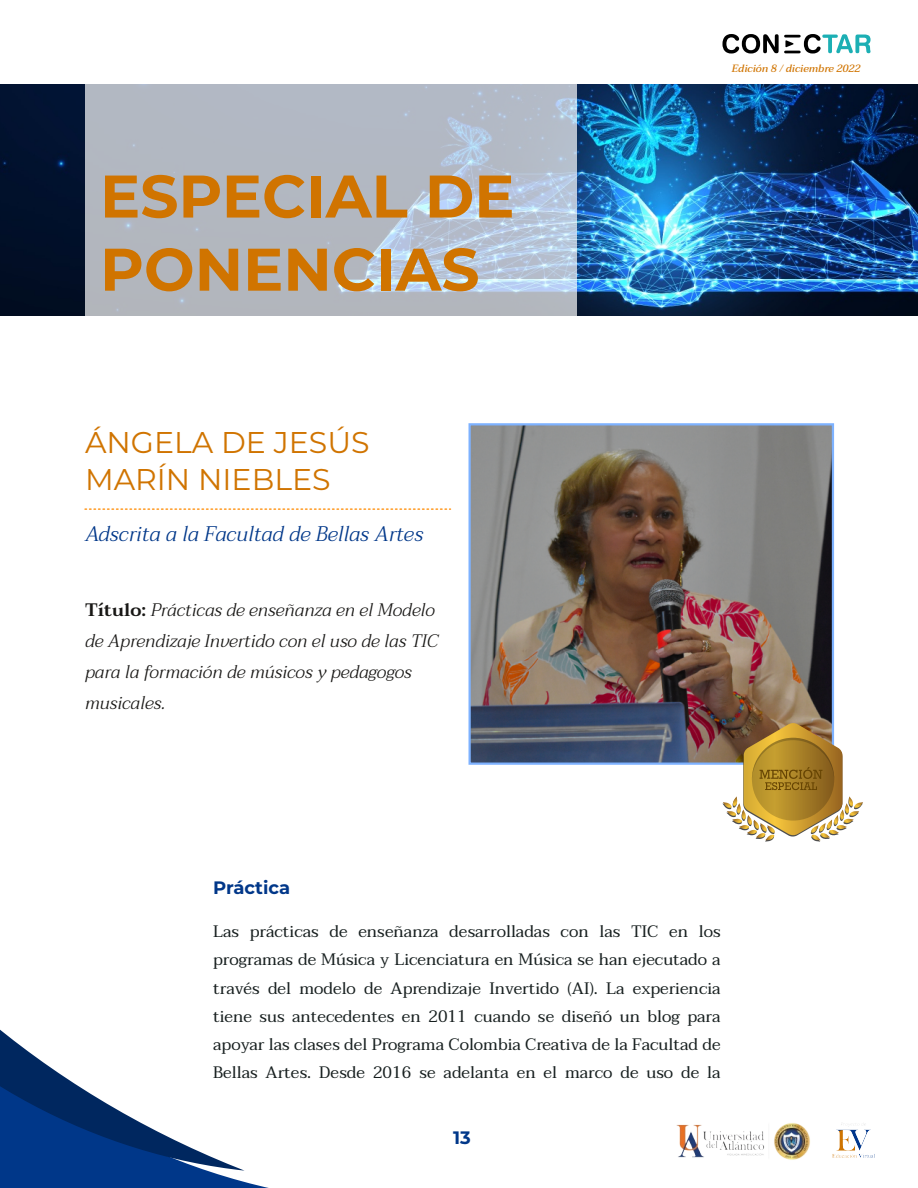
<style>
.page{position:relative;width:918px;height:1188px;background:#fff}
.page>*{position:absolute;margin:0;border:0;box-sizing:border-box;transform-origin:0 0}
.t1{font:700 60px/73.2px "Montserrat";color:#d07400}
.t2{font:30px/36.6px "Montserrat";color:#d07400}
.t3{font:italic 300 21px "Taviraj";color:#003789}
.t4{font:italic 300 18px/30.8px "Taviraj";color:#181715}
.t5{font:700 18px "Montserrat";color:#003789}
.t6{font:16.5px/28.2px "Taviraj";color:#171f1f;text-align:justify}
.t7{font:italic 500 10.5px "Taviraj";color:#d07400}
.s1{font-weight:600;font-style:normal}
</style>
<div class="page">
<svg style="left:722px;top:34px;width:57px;height:20px"></svg>
<svg style="left:785px;top:34px;width:86px;height:20px"></svg>
<img style="left:676px;top:1123px;width:134px;height:37px">
<img style="left:833px;top:1124px;width:40px;height:34px">
<svg style="left:0;top:315px;width:269px;height:873px"></svg>
<img style="left:0;top:85px;width:918px;height:230px">
<div style="left:85px;top:34px;width:492px;height:282px;background:#fff;opacity:.7"></div>
<img style="left:472px;top:426px;width:359px;height:336px">
<div style="left:469px;top:423px;width:365px;height:342px;border:2px solid #7eb2ff"></div>
<svg style="left:85px;top:508px;width:365px;height:2px"></svg>
<svg style="left:722px;top:723px;width:141px;height:119px"></svg>
<h1 class="t1" style="left:100px;top:159px;width:416px">ESPECIAL DE<br>PONENCIAS</h1>
<h2 class="t2" style="left:85px;top:424px;width:286px">ÁNGELA DE JESÚS<br>MARÍN NIEBLES</h2>
<p class="t3" style="left:85px;top:521px;width:340px">Adscrita a la Facultad de Bellas Artes</p>
<p class="t4" style="left:85px;top:595px;width:355px"><span class="s1">Título:</span> Prácticas de enseñanza en el Modelo de Aprendizaje Invertido con el uso de las TIC para la formación de músicos y pedagogos musicales.</p>
<p class="t7" style="left:732px;top:62px;width:130px">Edición 8 / diciembre 2022</p>
<p class="t5" style="left:213px;top:877px;width:78px">Práctica</p>
<p class="t6" style="left:213px;top:918px;width:509px">Las prácticas de enseñanza desarrolladas con las TIC en los programas de Música y Licenciatura en Música se han ejecutado a través del modelo de Aprendizaje Invertido (AI). La experiencia tiene sus antecedentes en 2011 cuando se diseñó un blog para apoyar las clases del Programa Colombia Creativa de la Facultad de Bellas Artes. Desde 2016 se adelanta en el marco de uso de la</p>
<p class="t5" style="left:453px;top:1127px;width:19px">13</p>
</div>
